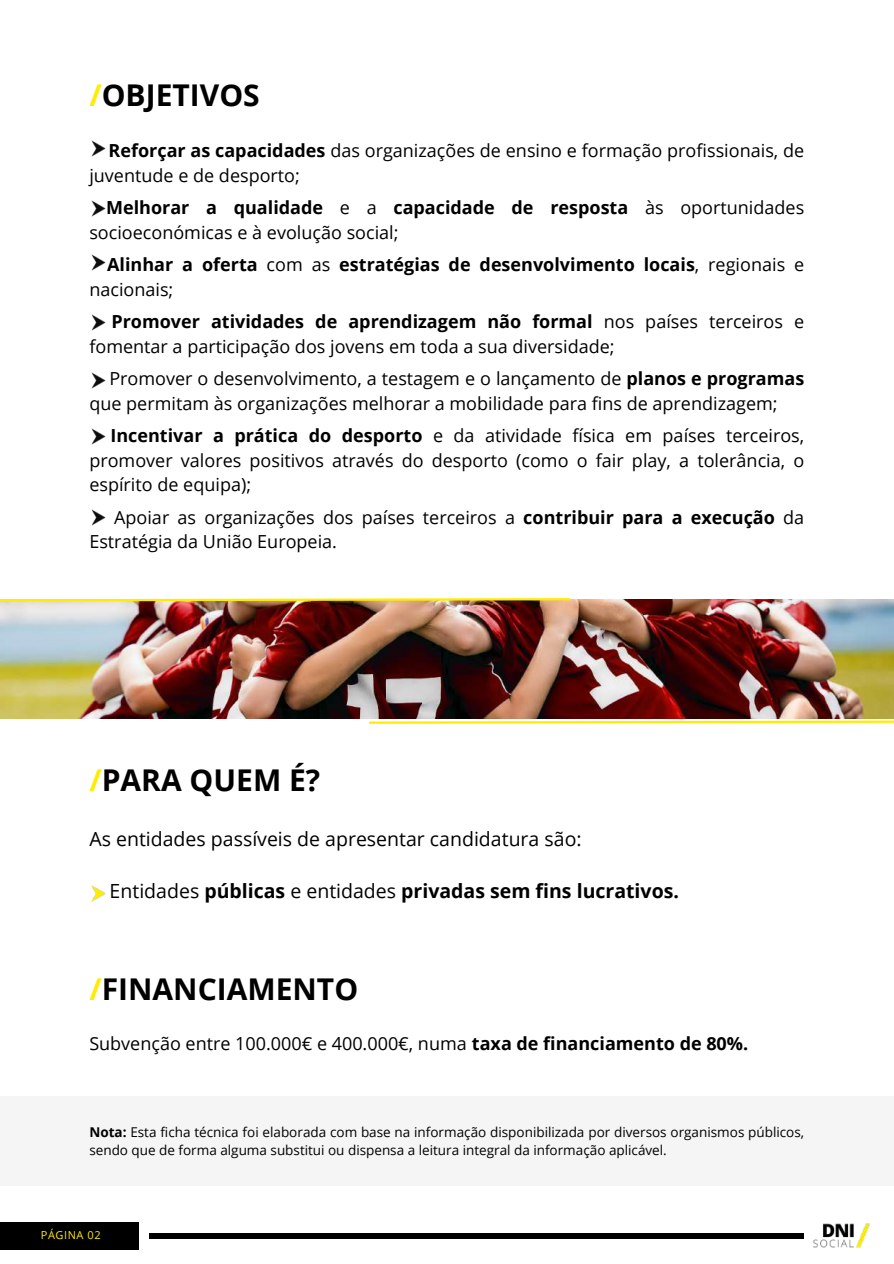
<style>
.page{position:relative;width:894px;height:1264px;background:#fff}
.page>*{position:absolute;margin:0;border:0;box-sizing:border-box;transform-origin:0 0}
.t1{font:700 30px "Open Sans";color:#000}
.t2{font:700 19.5px "Open Sans";color:#000}
.t3{font:19.5px "Open Sans";color:#000}
.t4{font:18px/24.5px "Open Sans";color:#000}
.t5{font:700 18px/24.5px "Open Sans";color:#000}
.t6{font:13.5px/18px "Open Sans";color:#000}
.t7{font:10.95px "Open Sans";letter-spacing:.05em;color:#feed00}
.s1{color:#feed00}
.s2{font-weight:700}
.s3{font-weight:400}
</style>
<div class="page">
<div style="left:0;top:1096px;width:893px;height:90px;background:#f5f5f5"></div>
<img style="left:0;top:599px;width:893px;height:120px">
<svg style="left:0;top:598px;width:572px;height:4px;background:#e7d248"></svg>
<svg style="left:369px;top:720px;width:524px;height:4px"></svg>
<img style="left:91px;top:509px;width:15px;height:17px">
<img style="left:91px;top:428px;width:15px;height:17px">
<img style="left:91px;top:200px;width:15px;height:17px">
<img style="left:91px;top:254px;width:15px;height:17px">
<img style="left:91px;top:372px;width:15px;height:17px">
<img style="left:91px;top:140px;width:15px;height:17px">
<img style="left:91px;top:314px;width:15px;height:17px">
<div style="left:0;top:1222px;width:138px;height:27px;background:#000"></div>
<div style="left:150px;top:1233px;width:653px;height:5px;background:#000"></div>
<img style="left:813px;top:1223px;width:57px;height:25px">
<img style="left:91px;top:885px;width:15px;height:17px">
<h1 class="t1" style="left:89px;top:74px;width:172px"><span class="s1">/</span>OBJETIVOS</h1>
<p class="t4" style="left:89px;top:138px;width:716px;text-indent:19px"><span class="s2">Reforçar as capacidades</span> das organizações de ensino e formação profissionais, de juventude e de desporto;</p>
<p class="t4" style="left:89px;top:195px;width:716px;text-indent:17px"><span class="s2">Melhorar a qualidade</span> e a <span class="s2">capacidade de resposta</span> às oportunidades socioeconómicas e à evolução social;</p>
<p class="t5" style="left:89px;top:252px;width:716px;text-indent:18px">Alinhar a oferta <span class="s3">com as</span> estratégias de desenvolvimento locais<span class="s3">, regionais e nacionais;</span></p>
<p class="t4" style="left:89px;top:309px;width:716px;text-indent:22px"><span class="s2">Promover atividades de aprendizagem não formal</span> nos países terceiros e fomentar a participação dos jovens em toda a sua diversidade;</p>
<p class="t4" style="left:89px;top:366px;width:716px;text-indent:20px">Promover o desenvolvimento, a testagem e o lançamento de <span class="s2">planos e programas </span>que permitam às organizações melhorar a mobilidade para fins de aprendizagem;</p>
<p class="t4" style="left:89px;top:423px;width:716px;text-align:justify;text-indent:21px"><span class="s2">Incentivar a prática do desporto</span> e da atividade física em países terceiros, promover valores positivos através do desporto (como o fair play, a tolerância, o espírito de equipa);</p>
<p class="t4" style="left:89px;top:504px;width:716px;text-indent:25px">Apoiar as organizações dos países terceiros a <span class="s2">contribuir para a execução</span> da<br>Estratégia da União Europeia.</p>
<h1 class="t1" style="left:89px;top:759px;width:232px"><span class="s1">/</span>PARA QUEM É?</h1>
<p class="t3" style="left:89px;top:825px;width:493px">As entidades passíveis de apresentar candidatura são:</p>
<p class="t2" style="left:110px;top:876px;width:570px"><span class="s3">Entidades</span> públicas <span class="s3">e entidades</span> privadas sem fins lucrativos.</p>
<h1 class="t1" style="left:89px;top:968px;width:270px"><span class="s1">/</span>FINANCIAMENTO</h1>
<p class="t4" style="left:89px;top:1030px;width:660px">Subvenção entre 100.000€ e 400.000€, numa <span class="s2">taxa de financiamento de 80%.</span></p>
<p class="t6" style="left:89px;top:1122px;width:716px"><span class="s2">Nota:</span> Esta ficha técnica foi elaborada com base na informação disponibilizada por diversos organismos públicos, sendo que de forma alguma substitui ou dispensa a leitura integral da informação aplicável.</p>
<p class="t7" style="left:41px;top:1227px;width:61px">PÁGINA 02</p>
</div>
